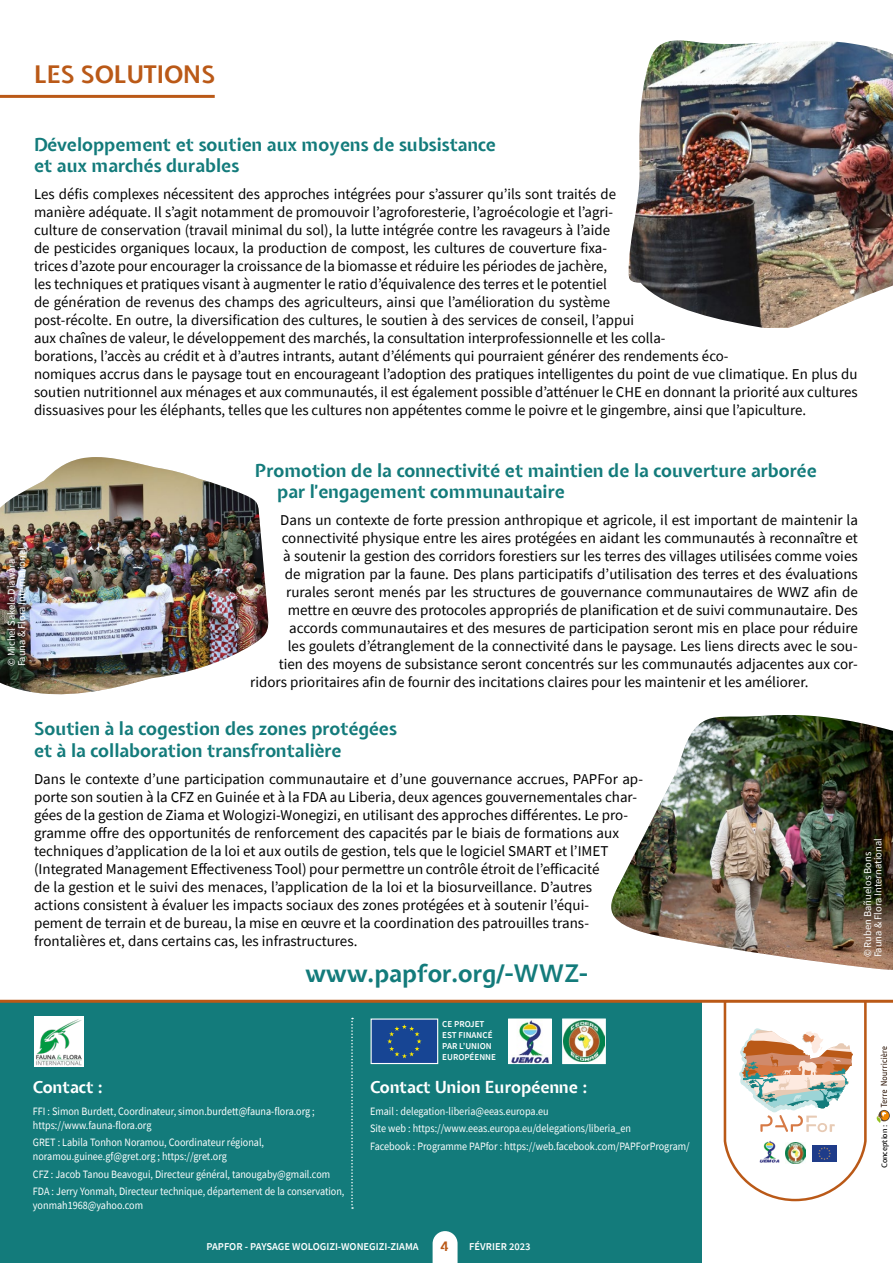
<style>
.page{position:relative;width:893px;height:1263px;background:#fff}
.page>*{position:absolute;margin:0;border:0;box-sizing:border-box;transform-origin:0 0}
.t1{font:700 24px "Expletus Sans";color:#137b7b}
.t2{font:700 24px "Expletus Sans";color:#ba5917}
.t3{font:700 18px/21.6px "Expletus Sans";color:#137b7b}
.t4{font:700 16.5px "Expletus Sans";color:#fff}
.t5{font:15px/18px "Source Sans Pro";color:#000}
.t6{font:700 13.5px "Expletus Sans";color:#ba5917}
.t7{font:11.25px/13.5px "Source Sans Pro";color:#fff;scale:.9 1}
.t8{font:10.5px "Source Sans Pro";color:#fff}
.t9{font:600 10.5px "Source Sans Pro";color:#fff}
.t10{font:600 9px/10.8px "Source Sans Pro";color:#fff}
.t11{font:500 7.5px "Expletus Sans";color:#000}
</style>
<div class="page">
<div style="left:0;top:1003px;width:702px;height:260px;background:#137b7b"></div>
<svg style="left:433px;top:1231px;width:25px;height:32px"></svg>
<svg style="left:876px;top:1046px;width:14px;height:77px"></svg>
<hr style="left:0;top:1000px;width:893px;height:3px;background:#ba5917">
<svg style="left:351px;top:1018px;width:2px;height:191px"></svg>
<img style="left:628px;top:40px;width:265px;height:288px">
<img style="left:0;top:457px;width:269px;height:238px">
<img style="left:611px;top:715px;width:282px;height:255px">
<svg style="left:724px;top:1002px;width:143px;height:199px"></svg>
<img style="left:34px;top:1017px;width:50px;height:50px">
<hr style="left:0;top:95px;width:215px;height:3px;background:#ba5917">
<svg style="left:370px;top:1018px;width:69px;height:47px;background:#2f5a96"></svg>
<svg style="left:508px;top:1018px;width:44px;height:47px"></svg>
<svg style="left:562px;top:1018px;width:44px;height:47px"></svg>
<img style="left:564px;top:1020px;width:40px;height:42px">
<img style="left:508px;top:1020px;width:44px;height:43px">
<p class="t2" style="left:34px;top:62px;width:183px">LES SOLUTIONS</p>
<p class="t3" style="left:34px;top:135px;width:463px">Développement et soutien aux moyens de subsistance et aux marchés durables</p>
<p class="t5" style="left:34px;top:185px;width:825px">Les défis complexes nécessitent des approches intégrées pour s’assurer qu’ils sont traités de<br>manière adéquate. Il s’agit notamment de promouvoir l’agroforesterie, l’agroécologie et l’agri-<br>culture de conservation (travail minimal du sol), la lutte intégrée contre les ravageurs à l’aide<br>de pesticides organiques locaux, la production de compost, les cultures de couverture fixa-<br>trices d’azote pour encourager la croissance de la biomasse et réduire les périodes de jachère,<br>les techniques et pratiques visant à augmenter le ratio d’équivalence des terres et le potentiel<br>de génération de revenus des champs des agriculteurs, ainsi que l’amélioration du système<br>post-récolte. En outre, la diversification des cultures, le soutien à des services de conseil, l’appui<br>aux chaînes de valeur, le développement des marchés, la consultation interprofessionnelle et les colla-<br>borations, l’accès au crédit et à d’autres intrants, autant d’éléments qui pourraient générer des rendements éco-<br>nomiques accrus dans le paysage tout en encourageant l’adoption des pratiques intelligentes du point de vue climatique. En plus du soutien nutritionnel aux ménages et aux communautés, il est également possible d’atténuer le CHE en donnant la priorité aux cultures dissuasives pour les éléphants, telles que les cultures non appétentes comme le poivre et le gingembre, ainsi que l’apiculture.</p>
<p class="t8" style="left:5px;top:666px;width:109px;rotate:-90deg">© Michel Sakele Diawara</p>
<p class="t8" style="left:15px;top:666px;width:120px;rotate:-90deg">Fauna &amp; Flora International</p>
<p class="t3" style="left:277px;top:460px;width:541px;text-indent:-22px">Promotion de la connectivité et maintien de la couverture arborée par l’engagement communautaire</p>
<p class="t5" style="left:280px;top:511px;width:579px">Dans un contexte de forte pression anthropique et agricole, il est important de maintenir la</p>
<p class="t5" style="left:282px;top:529px;width:577px">connectivité physique entre les aires protégées en aidant les communautés à reconnaître et</p>
<p class="t5" style="left:283px;top:547px;width:576px">à soutenir la gestion des corridors forestiers sur les terres des villages utilisées comme voies</p>
<p class="t5" style="left:285px;top:565px;width:575px">de migration par la faune. Des plans participatifs d’utilisation des terres et des évaluations</p>
<p class="t5" style="left:286px;top:583px;width:573px">rurales seront menés par les structures de gouvernance communautaires de WWZ afin de</p>
<p class="t5" style="left:288px;top:601px;width:572px">mettre en œuvre des protocoles appropriés de planification et de suivi communautaire. Des</p>
<p class="t5" style="left:289px;top:619px;width:570px">accords communautaires et des mesures de participation seront mis en place pour réduire</p>
<p class="t5" style="left:288px;top:637px;width:572px">les goulets d’étranglement de la connectivité dans le paysage. Les liens directs avec le sou-</p>
<p class="t5" style="left:279px;top:655px;width:581px">tien des moyens de subsistance seront concentrés sur les communautés adjacentes aux cor-</p>
<p class="t5" style="left:250px;top:673px;width:560px">ridors prioritaires afin de fournir des incitations claires pour les maintenir et les améliorer.</p>
<p class="t3" style="left:34px;top:719px;width:364px">Soutien à la cogestion des zones protégées et à la collaboration transfrontalière</p>
<p class="t5" style="left:34px;top:769px;width:611px">Dans le contexte d’une participation communautaire et d’une gouvernance accrues, PAPFor ap&shy;porte son soutien à la CFZ en Guinée et à la FDA au Liberia, deux agences gouvernementales char&shy;gées de la gestion de Ziama et Wologizi-Wonegizi, en utilisant des approches différentes. Le pro&shy;gramme offre des opportunités de renforcement des capacités par le biais de formations aux techniques d’application de la loi et aux outils de gestion, tels que le logiciel SMART et l’IMET (Integrated Management Effectiveness Tool) pour permettre un contrôle étroit de l’efficacité<br>de la gestion et le suivi des menaces, l’application de la loi et la biosurveillance. D’autres<br>actions consistent à évaluer les impacts sociaux des zones protégées et à soutenir l’équi-<br>pement de terrain et de bureau, la mise en œuvre et la coordination des patrouilles trans&shy;frontalières et, dans certains cas, les infrastructures.</p>
<p class="t8" style="left:871px;top:957px;width:120px;rotate:-90deg">Fauna &amp; Flora International</p>
<p class="t8" style="left:861px;top:957px;width:107px;rotate:-90deg">© Ruben Bañuelos Bons</p>
<p class="t1" style="left:305px;top:961px;width:284px">www.papfor.org/-WWZ-</p>
<p class="t10" style="left:442px;top:1019px;width:55px">CE PROJET<br>EST FINANCÉ<br>PAR L’UNION<br>EUROPÉENNE</p>
<p class="t4" style="left:370px;top:1078px;width:219px">Contact Union Européenne :</p>
<p class="t7" style="left:370px;top:1104px;width:200px">Email : delegation-liberia@eeas.europa.eu</p>
<p class="t7" style="left:370px;top:1122px;width:292px">Site web : https://www.eeas.europa.eu/delegations/liberia_en</p>
<p class="t7" style="left:370px;top:1139px;width:357px">Facebook : Programme PAPfor : https://web.facebook.com/PAPForProgram/</p>
<p class="t4" style="left:33px;top:1078px;width:71px">Contact :</p>
<p class="t7" style="left:33px;top:1104px;width:315px">FFI : Simon Burdett, Coordinateur, simon.burdett@fauna-flora.org ; https://www.fauna-flora.org</p>
<p class="t7" style="left:33px;top:1136px;width:258px">GRET : Labila Tonhon Noramou, Coordinateur régional, noramou.guinee.gf@gret.org ; https://gret.org</p>
<p class="t7" style="left:33px;top:1167px;width:332px">CFZ : Jacob Tanou Beavogui, Directeur général, tanougaby@gmail.com</p>
<p class="t7" style="left:33px;top:1185px;width:348px">FDA : Jerry Yonmah, Directeur technique, département de la conservation, yonmah1968@yahoo.com</p>
<p class="t9" style="left:206px;top:1240px;width:214px">PAPFOR - PAYSAGE WOLOGIZI-WONEGIZI-ZIAMA</p>
<p class="t6" style="left:441px;top:1238px;width:10px">4</p>
<p class="t9" style="left:469px;top:1240px;width:63px">FÉVRIER 2023</p>
<p class="t11" style="left:880px;top:1168px;width:45px;rotate:-90deg">Conception :</p>
</div>
